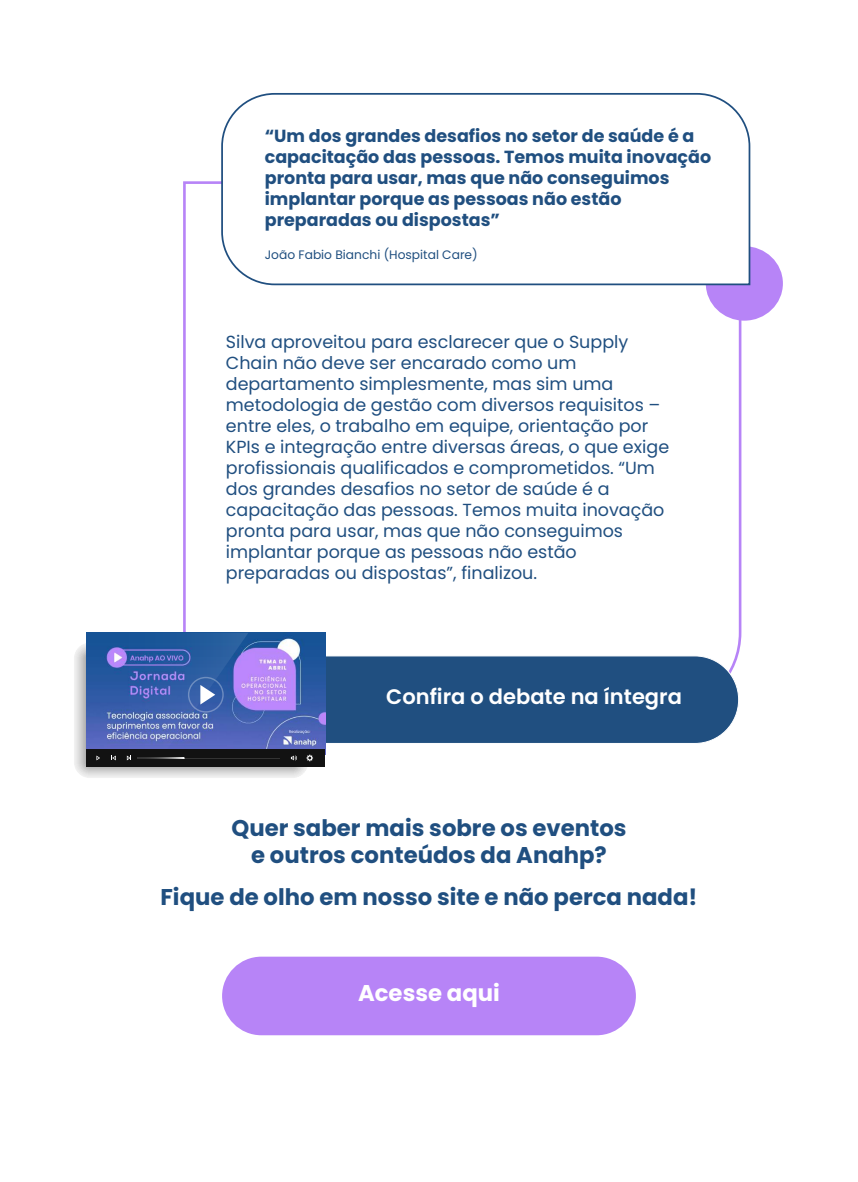
<style>
.page{position:relative;width:858px;height:1182px;background:#fff}
.page>*{position:absolute;margin:0;border:0;box-sizing:border-box;transform-origin:0 0}
.t1{font:700 22.75px/27.3px "Poppins";color:#204f80;text-align:center}
.t2{font:700 22.75px "Poppins";color:#fff}
.t3{font:600 21px "Poppins";color:#fff}
.t4{font:17.5px/21px "Poppins";color:#204f80}
.t5{font:700 17.5px/21px "Poppins";color:#204f80}
.t6{font:12.25px "Poppins";color:#204f80}
</style>
<div class="page">
<svg style="left:183px;top:181px;width:559px;height:507px"></svg>
<div style="left:226px;top:656px;width:512px;height:87px;background:#204f80;border-radius:44px"></div>
<div style="left:225px;top:655px;width:514px;height:88px;border:1px solid #fff;border-radius:44px"></div>
<img style="left:313px;top:632px;width:12px;height:117px">
<div style="left:87px;top:749px;width:238px;height:17px;background:#121212"></div>
<svg style="left:74px;top:632px;width:239px;height:146px"></svg>
<div style="left:222px;top:956px;width:414px;height:79px;background:#b784f7;border-radius:39px"></div>
<div style="left:705px;top:246px;width:77px;height:74px;background:#b784f7;border-radius:50%"></div>
<svg style="left:220px;top:93px;width:531px;height:193px"></svg>
<p class="t5" style="left:265px;top:125px;width:448px">“Um dos grandes desafios no setor de saúde é a capacitação das pessoas. Temos muita inovação pronta para usar, mas que não conseguimos implantar porque as pessoas não estão preparadas ou dispostas”</p>
<p class="t6" style="left:265px;top:248px;width:214px">João Fabio Bianchi (Hospital Care)</p>
<p class="t4" style="left:226px;top:331px;width:445px">Silva aproveitou para esclarecer que o Supply Chain não deve ser encarado como um departamento simplesmente, mas sim uma metodologia de gestão com diversos requisitos – entre eles, o trabalho em equipe, orientação por KPIs e integração entre diversas áreas, o que exige profissionais qualificados e comprometidos. “Um dos grandes desafios no setor de saúde é a capacitação das pessoas. Temos muita inovação pronta para usar, mas que não conseguimos implantar porque as pessoas não estão preparadas ou dispostas”, finalizou.</p>
<p class="t3" style="left:386px;top:684px;width:297px">Confira o debate na íntegra</p>
<h1 class="t1" style="left:231px;top:814px;width:397px">Quer saber mais sobre os eventos e outros conteúdos da Anahp?</h1>
<h1 class="t1" style="left:160px;top:883px;width:538px">Fique de olho em nosso site e não perca nada!</h1>
<h1 class="t2" style="left:358px;top:980px;width:143px">Acesse aqui</h1>
</div>
